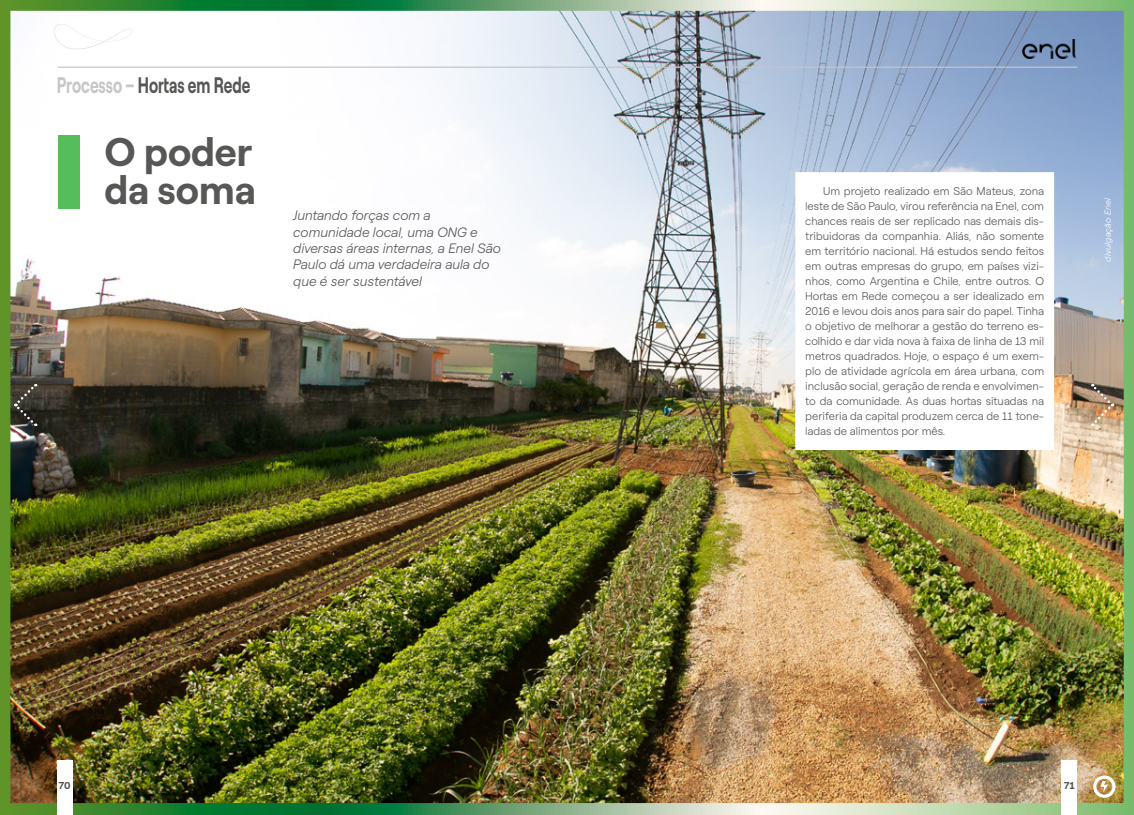
<style>
.page{position:relative;width:1134px;height:815px;background:#fff}
.page>*{position:absolute;margin:0;border:0;box-sizing:border-box;transform-origin:0 0}
.t1{font:700 40px/37.5px "Roobert ENEL";color:#575756}
.t2{font:700 22.5px "Roobert ENEL";color:#575756;scale:.7 1}
.t3{font:italic 300 13.62px/16.4px "Roobert ENEL";color:#575756}
.t4{font:300 11.25px/15px "Roobert ENEL";color:#575756;text-align:justify}
.t5{font:700 10px "Roobert ENEL";color:#575756}
.t6{font:italic 300 8.75px "Roobert ENEL";letter-spacing:.02em;color:#fff}
.s1{color:#c6c6c6}
</style>
<div class="page">
<img style="left:0;top:0;width:1134px;height:815px">
<svg style="left:54px;top:24px;width:78px;height:25px"></svg>
<hr style="left:58px;top:67px;width:1019px;height:1px;background:#c6c6c6">
<svg style="left:57px;top:761px;width:15px;height:54px"></svg>
<svg style="left:1061px;top:761px;width:16px;height:54px"></svg>
<svg style="left:1093px;top:775px;width:22px;height:23px"></svg>
<div style="left:800px;top:177px;width:249px;height:268px;background:#fff"></div>
<svg style="left:1090px;top:383px;width:24px;height:43px"></svg>
<img style="left:1023px;top:39px;width:53px;height:20px">
<h2 class="t2" style="left:57px;top:67px;width:278px"><span class="s1">Processo –</span> Hortas em Rede</h2>
<h1 class="t1" style="left:105px;top:130px;width:153px">O poder da soma</h1>
<p class="t3" style="left:293px;top:206px;width:209px">Juntando forças com a comunidade local, uma ONG e diversas áreas internas, a Enel São<br>Paulo dá uma verdadeira aula do que é ser sustentável</p>
<p class="t4" style="left:805px;top:183px;width:240px;text-indent:18px">Um projeto realizado em São Mateus, zona leste de São Paulo, virou referência na Enel, com chances reais de ser replicado nas demais dis&shy;tribuidoras da companhia. Aliás, não somente em território nacional. Há estudos sendo feitos em outras empresas do grupo, em países vizi&shy;nhos, como Argentina e Chile, entre outros. O Hortas em Rede começou a ser idealizado em 2016 e levou dois anos para sair do papel. Tinha o objetivo de melhorar a gestão do terreno es&shy;colhido e dar vida nova à faixa de linha de 13 mil metros quadrados. Hoje, o espaço é um exem&shy;plo de atividade agrícola em área urbana, com inclusão social, geração de renda e envolvimen&shy;to da comunidade. As duas hortas situadas na periferia da capital produzem cerca de 11 tone&shy;ladas de alimentos por mês.</p>
<p class="t6" style="left:1101px;top:262px;width:65px;rotate:-90deg">divulgação Enel</p>
<p class="t5" style="left:59px;top:777px;width:14px">70</p>
<p class="t5" style="left:1064px;top:777px;width:13px">71</p>
</div>
